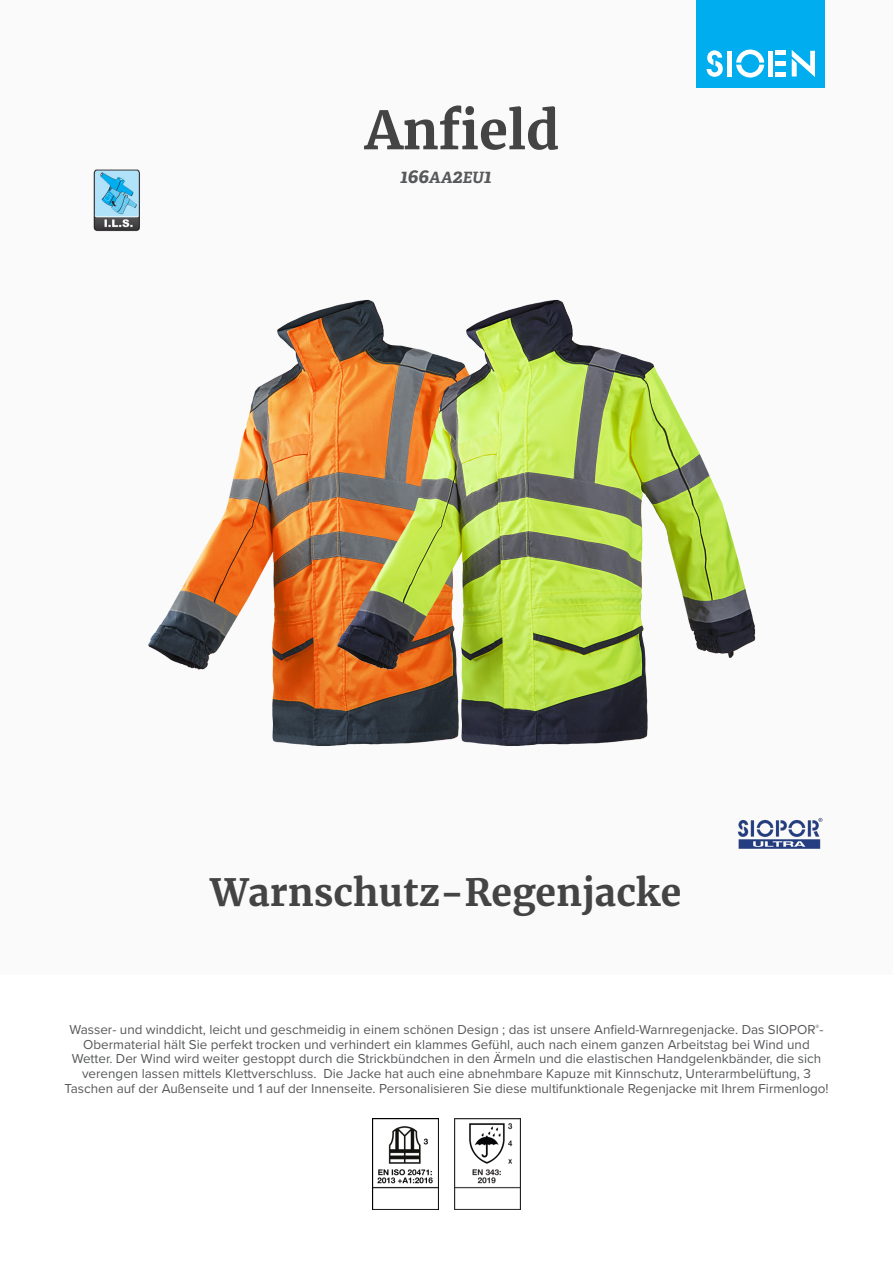
<style>
.page{position:relative;width:893px;height:1263px;background:#fff}
.page>*{position:absolute;margin:0;border:0;box-sizing:border-box;transform-origin:0 0}
.product_name{font:700 52.5px "Merriweather";color:#444}
.product_h2{font:700 37.5px "Merriweather";color:#444}
.product_ref{font:italic 700 19.5px "Adelle";color:#57585a}
.product_description{font:13.5px/14.5px "Proxima Nova";color:#57585a;text-align:center}
.s1{font-size:15.6px}
</style>
<div class="page">
<div style="left:0;top:0;width:893px;height:974px;background:#fafafa"></div>
<div style="left:697px;top:0;width:128px;height:88px;background:#00aeef"></div>
<svg style="left:707px;top:50px;width:16px;height:27px"></svg>
<svg style="left:736px;top:50px;width:28px;height:28px"></svg>
<div style="left:727px;top:51px;width:5px;height:26px;background:#fff"></div>
<div style="left:768px;top:51px;width:5px;height:26px;background:#fff"></div>
<div style="left:775px;top:72px;width:11px;height:5px;background:#fff"></div>
<div style="left:775px;top:61px;width:11px;height:5px;background:#fff"></div>
<hr style="left:775px;top:51px;width:11px;height:4px;background:#fff">
<svg style="left:792px;top:50px;width:23px;height:27px"></svg>
<img style="left:93px;top:169px;width:46px;height:63px">
<img style="left:783px;top:817px;width:40px;height:32px">
<img style="left:372px;top:1118px;width:66px;height:92px">
<img style="left:454px;top:1118px;width:67px;height:92px">
<img style="left:110px;top:170px;width:188px;height:575px">
<img style="left:298px;top:299px;width:485px;height:550px">
<p class="product_name" style="left:365px;top:97px;width:196px">Anfield</p>
<p class="product_ref" style="left:400px;top:164px;width:93px">166<span class="s1">AA</span>2<span class="s1">EU</span>1</p>
<p class="product_h2" style="left:210px;top:868px;width:472px">Warnschutz-Regenjacke</p>
<p class="product_description" style="left:64px;top:1022px;width:766px">Wasser- und winddicht, leicht und geschmeidig in einem schönen Design ; das ist unsere Anfield-Warnregenjacke. Das SIOPOR<sup>®</sup>- Obermaterial hält Sie perfekt trocken und verhindert ein klammes Gefühl, auch nach einem ganzen Arbeitstag bei Wind und Wetter. Der Wind wird weiter gestoppt durch die Strickbündchen in den Ärmeln und die elastischen Handgelenkbänder, die sich verengen lassen mittels Klettverschluss. Die Jacke hat auch eine abnehmbare Kapuze mit Kinnschutz, Unterarmbelüftung, 3<br>Taschen auf der Außenseite und 1 auf der Innenseite. Personalisieren Sie diese multifunktionale Regenjacke mit Ihrem Firmenlogo!</p>
</div>
